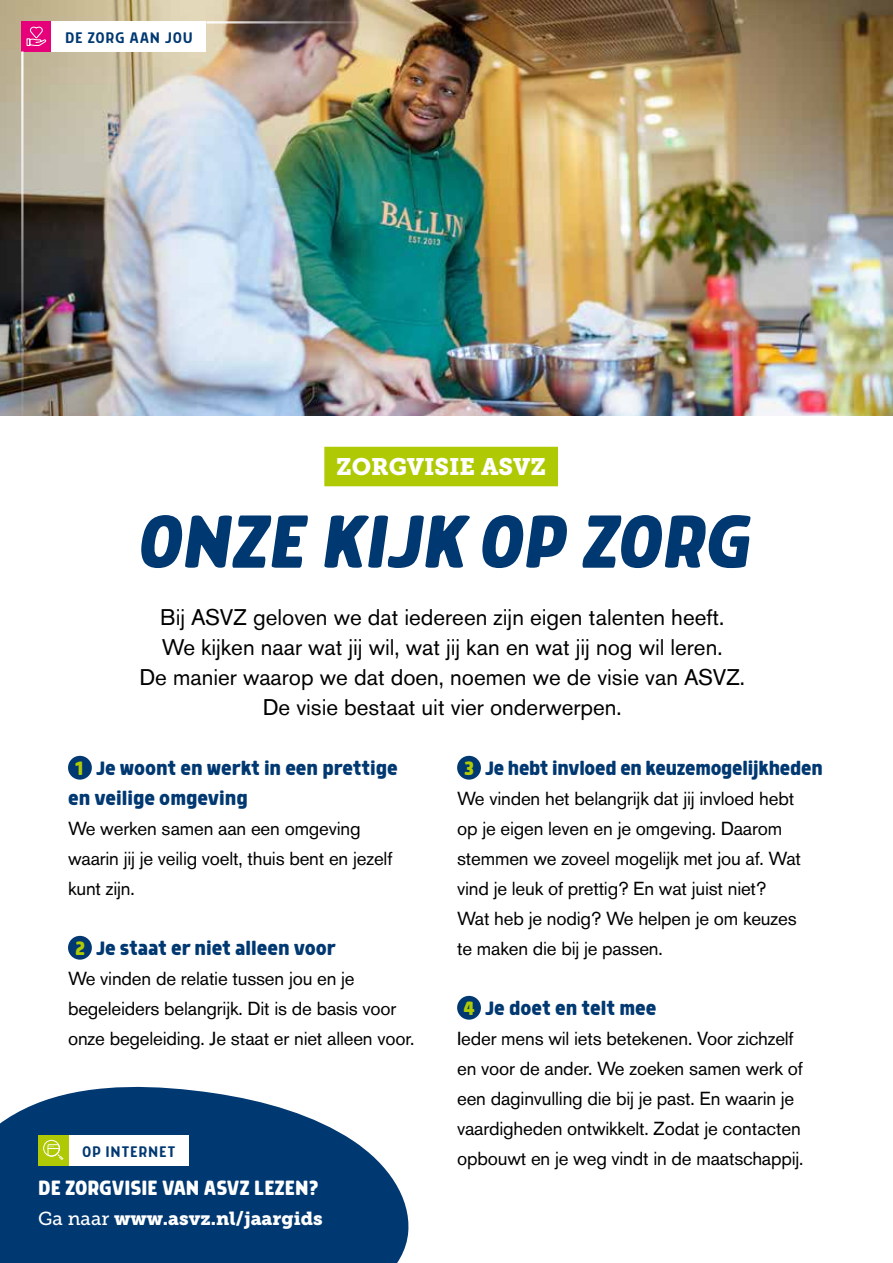
<style>
.page{position:relative;width:893px;height:1263px;background:#fff}
.page>*{position:absolute;margin:0;border:0;box-sizing:border-box;transform-origin:0 0}
.t1{font:italic 700 87px "Morl";color:#003871}
.t2{font:700 24px "Morl";color:#fff}
.t3{font:23.7px "Museo Slab 900";color:#fff}
.t4{font:22.5px/30px "Akzidenz Grotesk Pro";color:#000;text-align:center}
.t5{font:700 22.5px/30px "Morl";letter-spacing:-.005em;color:#003871}
.t6{font:18.75px/30px "Akzidenz Grotesk Pro";letter-spacing:-.01em;color:#000}
.t7{font:18.75px "Museo Slab 900";color:#fff}
.t8{font:17.85px "Morl";letter-spacing:.04em;color:#003871}
.s1{color:#afca05}
.s2{font-family:"Museo Slab 500"}
</style>
<div class="page">
<img style="left:0;top:0;width:893px;height:415px">
<div style="left:68px;top:756px;width:24px;height:24px;background:#003871;border-radius:50%"></div>
<div style="left:68px;top:936px;width:24px;height:24px;background:#003871;border-radius:50%"></div>
<div style="left:324px;top:447px;width:234px;height:39px;background:#afca05"></div>
<div style="left:457px;top:756px;width:24px;height:24px;background:#003871;border-radius:50%"></div>
<div style="left:457px;top:996px;width:24px;height:24px;background:#003871;border-radius:50%"></div>
<div style="left:21px;top:21px;width:30px;height:30px;background:#e60079"></div>
<svg style="left:26px;top:26px;width:21px;height:20px"></svg>
<div style="left:51px;top:21px;width:155px;height:30px;background:#fff"></div>
<hr style="left:21px;top:51px;width:3px;height:383px;background:#fff">
<hr style="left:206px;top:21px;width:164px;height:3px;background:#fff">
<svg style="left:0;top:1086px;width:409px;height:177px;background:#265586"></svg>
<div style="left:68px;top:1135px;width:121px;height:30px;background:#fff"></div>
<div style="left:38px;top:1135px;width:30px;height:30px;background:#afca05"></div>
<div style="left:43px;top:1140px;width:17px;height:16px;border:1px solid #fff;border-radius:50%"></div>
<svg style="left:47px;top:1144px;width:17px;height:17px"></svg>
<p class="t8" style="left:65px;top:28px;width:129px">DE ZORG AAN JOU</p>
<p class="t3" style="left:336px;top:453px;width:211px">ZORGVISIE ASVZ</p>
<h1 class="t1" style="left:136px;top:492px;width:615px">ONZE KIJK OP ZORG</h1>
<p class="t4" style="left:139px;top:602px;width:607px">Bij ASVZ geloven we dat iedereen zijn eigen talenten heeft.<br>We kijken naar wat jij wil, wat jij kan en wat jij nog wil leren.<br>De manier waarop we dat doen, noemen we de visie van ASVZ.<br>De visie bestaat uit vier onderwerpen.</p>
<p class="t5" style="left:68px;top:753px;width:331px;text-indent:7px"><span class="s1">1</span> Je woont en werkt in een prettige en veilige omgeving</p>
<p class="t6" style="left:68px;top:813px;width:326px">We werken samen aan een omgeving waarin jij je veilig voelt, thuis bent en jezelf kunt zijn.</p>
<p class="t5" style="left:75px;top:933px;width:262px"><span class="s1">2</span> Je staat er niet alleen voor</p>
<p class="t6" style="left:68px;top:963px;width:348px">We vinden de relatie tussen jou en je begeleiders belangrijk. Dit is de basis voor onze begeleiding. Je staat er niet alleen voor.</p>
<p class="t8" style="left:82px;top:1141px;width:95px">OP INTERNET</p>
<p class="t2" style="left:38px;top:1174px;width:282px">DE ZORGVISIE VAN ASVZ LEZEN?</p>
<p class="t7" style="left:38px;top:1207px;width:286px"><span class="s2">Ga naar</span> www.asvz.nl/jaargids</p>
<p class="t5" style="left:464px;top:753px;width:360px"><span class="s1">3</span> Je hebt invloed en keuzemogelijkheden</p>
<p class="t6" style="left:457px;top:783px;width:345px">We vinden het belangrijk dat jij invloed hebt op je eigen leven en je omgeving. Daarom stemmen we zoveel mogelijk met jou af. Wat vind je leuk of prettig? En wat juist niet?<br>Wat heb je nodig? We helpen je om keuzes te maken die bij je passen.</p>
<p class="t5" style="left:464px;top:993px;width:194px"><span class="s1">4</span> Je doet en telt mee</p>
<p class="t6" style="left:457px;top:1023px;width:348px">Ieder mens wil iets betekenen. Voor zichzelf en voor de ander. We zoeken samen werk of een daginvulling die bij je past. En waarin je vaardigheden ontwikkelt. Zodat je contacten opbouwt en je weg vindt in de maatschappij.</p>
</div>
